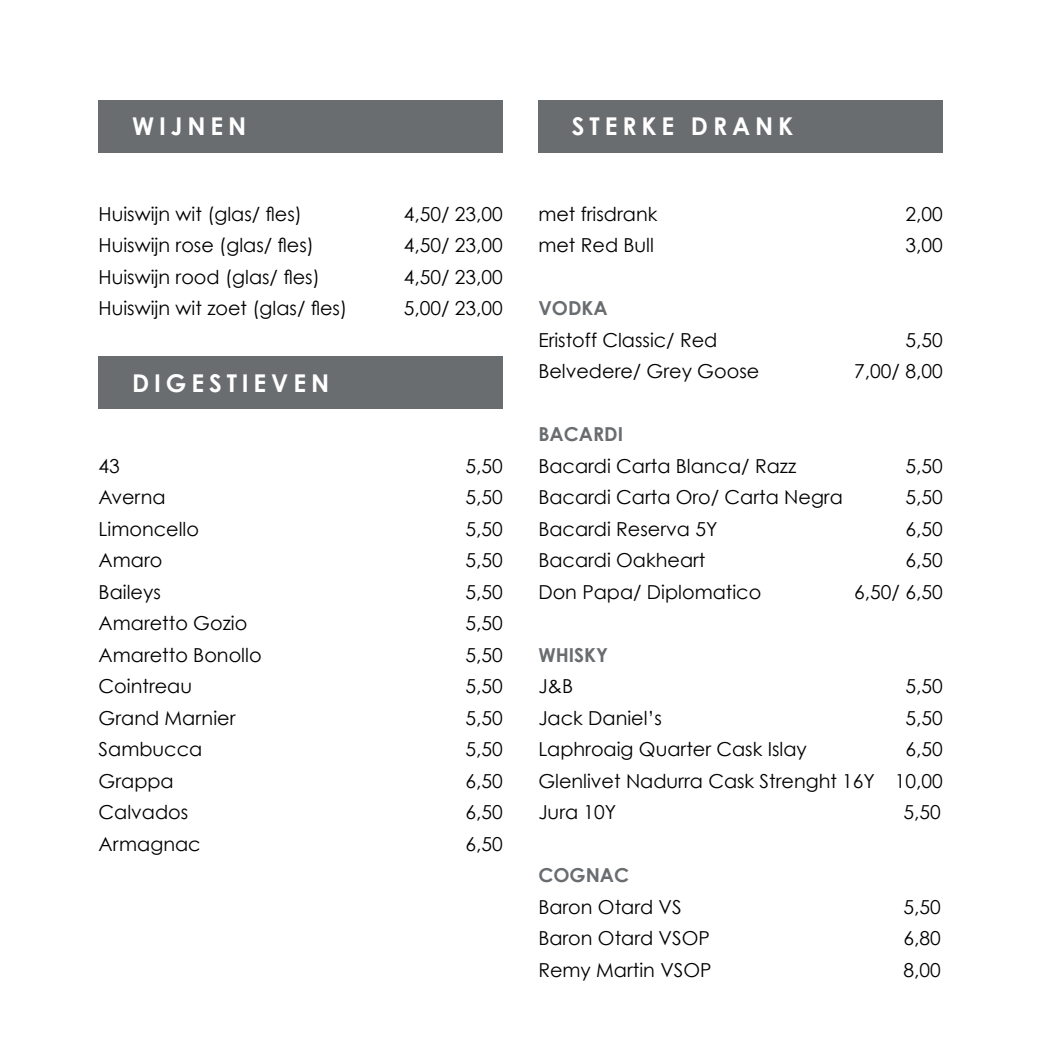
<style>
.page{position:relative;width:1042px;height:1042px;background:#fff}
.page>*{position:absolute;margin:0;border:0;box-sizing:border-box;transform-origin:0 0}
.t1{font:700 24.5px "Century Gothic";letter-spacing:.2em;color:#fff}
.t2{font:19.25px/31.5px "Century Gothic";color:#000;text-align:justify}
.t3{font:700 19.25px "Century Gothic";color:#696d6f}
</style>
<div class="page">
<div style="left:99px;top:100px;width:404px;height:53px;background:#696d6f"></div>
<div style="left:538px;top:100px;width:405px;height:53px;background:#696d6f"></div>
<div style="left:99px;top:357px;width:404px;height:52px;background:#696d6f"></div>
<p class="t1" style="left:132px;top:110px;width:116px">WIJNEN</p>
<p class="t1" style="left:572px;top:110px;width:223px">STERKE DRANK</p>
<p class="t2" style="left:99px;top:198px;width:205px">Huiswijn wit (glas/ fles)</p>
<p class="t2" style="left:404px;top:198px;width:101px">4,50/ 23,00</p>
<p class="t2" style="left:99px;top:229px;width:217px">Huiswijn rose (glas/ fles)</p>
<p class="t2" style="left:404px;top:229px;width:101px">4,50/ 23,00</p>
<p class="t2" style="left:99px;top:261px;width:223px">Huiswijn rood (glas/ fles)</p>
<p class="t2" style="left:404px;top:261px;width:101px">4,50/ 23,00</p>
<p class="t2" style="left:99px;top:292px;width:250px">Huiswijn wit zoet (glas/ fles)</p>
<p class="t2" style="left:404px;top:292px;width:101px">5,00/ 23,00</p>
<p class="t1" style="left:132px;top:368px;width:198px">DIGESTIEVEN</p>
<p class="t2" style="left:99px;top:449px;width:23px">43</p>
<p class="t2" style="left:466px;top:449px;width:39px">5,50</p>
<p class="t2" style="left:99px;top:481px;width:69px">Averna</p>
<p class="t2" style="left:466px;top:481px;width:39px">5,50</p>
<p class="t2" style="left:99px;top:512px;width:102px">Limoncello</p>
<p class="t2" style="left:466px;top:512px;width:39px">5,50</p>
<p class="t2" style="left:99px;top:544px;width:65px">Amaro</p>
<p class="t2" style="left:466px;top:544px;width:39px">5,50</p>
<p class="t2" style="left:99px;top:575px;width:64px">Baileys</p>
<p class="t2" style="left:466px;top:575px;width:39px">5,50</p>
<p class="t2" style="left:99px;top:607px;width:150px">Amaretto Gozio</p>
<p class="t2" style="left:466px;top:607px;width:39px">5,50</p>
<p class="t2" style="left:99px;top:638px;width:164px">Amaretto Bonollo</p>
<p class="t2" style="left:466px;top:638px;width:39px">5,50</p>
<p class="t2" style="left:99px;top:670px;width:95px">Cointreau</p>
<p class="t2" style="left:466px;top:670px;width:39px">5,50</p>
<p class="t2" style="left:99px;top:701px;width:138px">Grand Marnier</p>
<p class="t2" style="left:466px;top:701px;width:39px">5,50</p>
<p class="t2" style="left:99px;top:733px;width:105px">Sambucca</p>
<p class="t2" style="left:466px;top:733px;width:39px">5,50</p>
<p class="t2" style="left:99px;top:764px;width:77px">Grappa</p>
<p class="t2" style="left:466px;top:764px;width:39px">6,50</p>
<p class="t2" style="left:99px;top:796px;width:91px">Calvados</p>
<p class="t2" style="left:466px;top:796px;width:39px">6,50</p>
<p class="t2" style="left:99px;top:827px;width:104px">Armagnac</p>
<p class="t2" style="left:466px;top:827px;width:39px">6,50</p>
<p class="t2" style="left:538px;top:198px;width:121px">met frisdrank</p>
<p class="t2" style="left:905px;top:198px;width:39px">2,00</p>
<p class="t2" style="left:538px;top:229px;width:117px">met Red Bull</p>
<p class="t2" style="left:905px;top:229px;width:39px">3,00</p>
<p class="t3" style="left:538px;top:296px;width:71px">VODKA</p>
<p class="t2" style="left:538px;top:323px;width:181px">Eristoff Classic/ Red</p>
<p class="t2" style="left:905px;top:323px;width:39px">5,50</p>
<p class="t2" style="left:538px;top:355px;width:222px">Belvedere/ Grey Goose</p>
<p class="t2" style="left:854px;top:355px;width:90px">7,00/ 8,00</p>
<p class="t3" style="left:538px;top:422px;width:86px">BACARDI</p>
<p class="t2" style="left:538px;top:449px;width:259px">Bacardi Carta Blanca/ Razz</p>
<p class="t2" style="left:905px;top:449px;width:39px">5,50</p>
<p class="t2" style="left:538px;top:481px;width:306px">Bacardi Carta Oro/ Carta Negra</p>
<p class="t2" style="left:905px;top:481px;width:39px">5,50</p>
<p class="t2" style="left:538px;top:512px;width:181px">Bacardi Reserva 5Y</p>
<p class="t2" style="left:905px;top:512px;width:39px">6,50</p>
<p class="t2" style="left:538px;top:544px;width:169px">Bacardi Oakheart</p>
<p class="t2" style="left:905px;top:544px;width:39px">6,50</p>
<p class="t2" style="left:538px;top:575px;width:224px">Don Papa/ Diplomatico</p>
<p class="t2" style="left:854px;top:575px;width:90px">6,50/ 6,50</p>
<p class="t3" style="left:538px;top:642px;width:71px">WHISKY</p>
<p class="t2" style="left:538px;top:670px;width:36px">J&amp;B</p>
<p class="t2" style="left:905px;top:670px;width:39px">5,50</p>
<p class="t2" style="left:538px;top:701px;width:125px">Jack Daniel’s</p>
<p class="t2" style="left:905px;top:701px;width:39px">5,50</p>
<p class="t2" style="left:538px;top:733px;width:270px">Laphroaig Quarter Cask Islay</p>
<p class="t2" style="left:538px;top:733px;width:406px;text-indent:367px">6,50<br>Glenlivet Nadurra Cask Strenght 16Y 10,00<br>Jura 10Y</p>
<p class="t2" style="left:903px;top:796px;width:39px">5,50</p>
<p class="t3" style="left:538px;top:863px;width:92px">COGNAC</p>
<p class="t2" style="left:538px;top:890px;width:145px">Baron Otard VS</p>
<p class="t2" style="left:903px;top:890px;width:39px">5,50</p>
<p class="t2" style="left:538px;top:922px;width:173px">Baron Otard VSOP</p>
<p class="t2" style="left:903px;top:922px;width:39px">6,80</p>
<p class="t2" style="left:538px;top:953px;width:175px">Remy Martin VSOP</p>
<p class="t2" style="left:903px;top:953px;width:39px">8,00</p>
</div>
